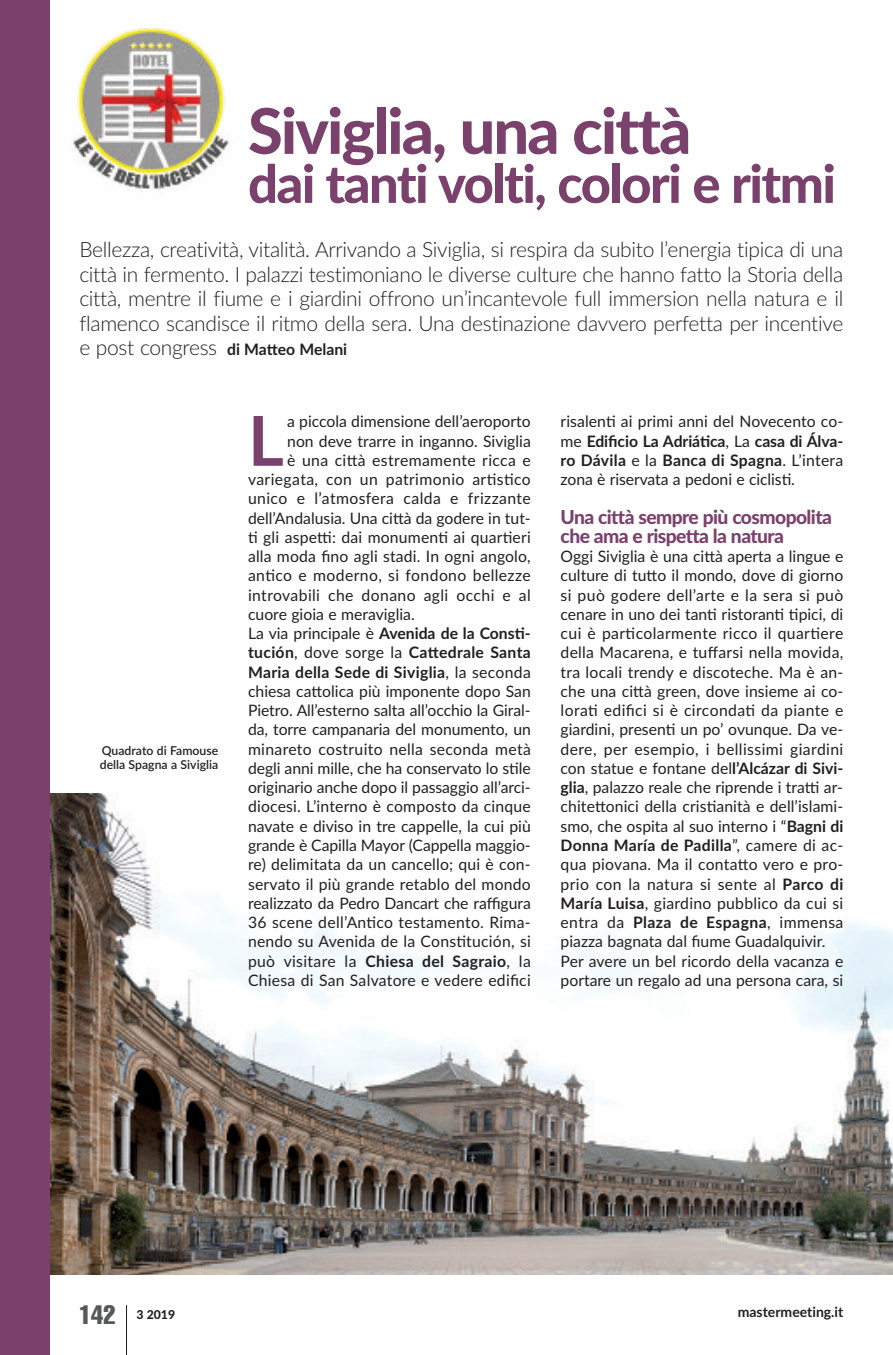
<style>
.page{position:relative;width:893px;height:1355px;background:#fff}
.page>*{position:absolute;margin:0;border:0;box-sizing:border-box;transform-origin:0 0}
.t1{font:700 68.77px "Lato";color:#7b416d}
.t2{font:800 63px "Lato";letter-spacing:-.03em;color:#7b416d}
.t3{font:800 52.5px "Lato";letter-spacing:-.03em;color:#7b416d}
.t4{font:extra-condensed 26.25px "Helvetica";color:#57585a}
.t5{font:300 21px/24.5px "Lato";letter-spacing:-.015em;color:#231f20;text-align:justify}
.t6{font:800 19.25px/19.2px "Lato";letter-spacing:-.03em;color:#7b416d}
.t7{font:15.75px/19.2px "Lato";letter-spacing:.005em;color:#231f20;text-align:justify}
.t8{font:15.75px "Lato";letter-spacing:.025em;color:#231f20}
.t9{font:700 15.75px "Lato";letter-spacing:.02em;color:#231f20}
.t10{font:700 15.75px "Lato";color:#231f20}
.t11{font:700 14px "Lato";color:#231f20}
.t12{font:600 12.25px/14.9px "Lato";color:#231f20}
.t13{font:800 12.25px "Lato";color:#231f20}
.s1{font-weight:300;font-size:21px}
.s2{font-weight:400}
.s3{font-weight:700}
</style>
<div class="page">
<img style="left:50px;top:793px;width:843px;height:481px">
<hr style="left:126px;top:1305px;width:1px;height:49px;background:#231f20">
<img style="left:73px;top:28px;width:156px;height:163px">
<div style="left:0;top:0;width:50px;height:1354px;background:#7b416d"></div>
<h2 class="t2" style="left:248px;top:95px;width:445px">Siviglia, una città</h2>
<h3 class="t3" style="left:248px;top:154px;width:589px">dai tanti volti, colori e ritmi</h3>
<p class="t5" style="left:79px;top:238px;width:765px">Bellezza, creatività, vitalità. Arrivando a Siviglia, si respira da subito l’energia tipica di una città in fermento. I palazzi testimoniano le diverse culture che hanno fatto la Storia della città, mentre il fiume e i giardini offrono un’incantevole full immersion nella natura e il flamenco scandisce il ritmo della sera. Una destinazione davvero perfetta per incentive</p>
<p class="t10" style="left:79px;top:341px;width:269px"><span class="s1">e post congress</span> di Matteo Melani</p>
<p class="t12" style="left:100px;top:742px;width:120px">Quadrato di Famouse della Spagna a Siviglia</p>
<h1 class="t1" style="left:248px;top:402px;width:37px">L</h1>
<p class="t7" style="left:287px;top:412px;width:245px">a piccola dimensione dell’aeroporto</p>
<p class="t7" style="left:287px;top:431px;width:245px">non deve trarre in inganno. Siviglia</p>
<p class="t8" style="left:287px;top:451px;width:245px">è una città estremamente ricca e</p>
<p class="t8" style="left:248px;top:470px;width:284px">variegata, con un patrimonio artistico</p>
<p class="t8" style="left:248px;top:489px;width:284px">unico e l’atmosfera calda e frizzante</p>
<p class="t7" style="left:248px;top:508px;width:284px">dell’Andalusia. Una città da godere in tut-</p>
<p class="t7" style="left:248px;top:527px;width:284px">ti gli aspetti: dai monumenti ai quartieri</p>
<p class="t7" style="left:248px;top:547px;width:284px">alla moda fino agli stadi. In ogni angolo,</p>
<p class="t8" style="left:248px;top:566px;width:284px">antico e moderno, si fondono bellezze</p>
<p class="t8" style="left:248px;top:586px;width:284px">introvabili che donano agli occhi e al</p>
<p class="t7" style="left:248px;top:604px;width:168px">cuore gioia e meraviglia.</p>
<p class="t10" style="left:248px;top:624px;width:284px"><span class="s2">La via principale è</span> Avenida de la Consti-</p>
<p class="t9" style="left:248px;top:643px;width:284px">tución<span class="s2">, dove sorge la</span> Cattedrale Santa</p>
<p class="t9" style="left:248px;top:663px;width:284px">Maria della Sede di Siviglia<span class="s2">, la seconda</span></p>
<p class="t7" style="left:248px;top:681px;width:284px">chiesa cattolica più imponente dopo San</p>
<p class="t7" style="left:248px;top:701px;width:284px">Pietro. All’esterno salta all’occhio la Giral-</p>
<p class="t7" style="left:248px;top:720px;width:284px">da, torre campanaria del monumento, un</p>
<p class="t7" style="left:248px;top:739px;width:284px">minareto costruito nella seconda metà</p>
<p class="t7" style="left:248px;top:758px;width:284px">degli anni mille, che ha conservato lo stile</p>
<p class="t7" style="left:248px;top:778px;width:284px">originario anche dopo il passaggio all’arci-</p>
<p class="t7" style="left:248px;top:797px;width:284px">diocesi. L’interno è composto da cinque</p>
<p class="t7" style="left:248px;top:816px;width:284px">navate e diviso in tre cappelle, la cui più</p>
<p class="t7" style="left:248px;top:835px;width:284px">grande è Capilla Mayor (Cappella maggio-</p>
<p class="t7" style="left:248px;top:855px;width:284px">re) delimitata da un cancello; qui è con-</p>
<p class="t7" style="left:248px;top:874px;width:284px">servato il più grande retablo del mondo</p>
<p class="t7" style="left:248px;top:893px;width:284px">realizzato da Pedro Dancart che raffigura</p>
<p class="t7" style="left:248px;top:912px;width:284px">36 scene dell’Antico testamento. Rima-</p>
<p class="t7" style="left:248px;top:932px;width:284px">nendo su Avenida de la Constitución, si</p>
<p class="t7" style="left:248px;top:951px;width:284px">può visitare la <span class="s3">Chiesa del Sagraio</span>, la</p>
<p class="t7" style="left:248px;top:970px;width:284px">Chiesa di San Salvatore e vedere edifici</p>
<p class="t7" style="left:561px;top:412px;width:284px">risalenti ai primi anni del Novecento co&shy;me <span class="s3">Edificio La Adriática</span>, La <span class="s3">casa di Álva&shy;ro Dávila</span> e la <span class="s3">Banca di Spagna</span>. L’intera zona è riservata a pedoni e ciclisti.</p>
<p class="t6" style="left:561px;top:507px;width:273px">Una città sempre più cosmopolita che ama e rispetta la natura</p>
<p class="t7" style="left:561px;top:547px;width:284px;text-align:left">Oggi Siviglia è una città aperta a lingue e culture di tutto il mondo, dove di giorno si può godere dell’arte e la sera si può cenare in uno dei tanti ristoranti tipici, di cui è particolarmente ricco il quartiere della Macarena, e tuffarsi nella movida, tra locali trendy e discoteche. Ma è an&shy;che una città green, dove insieme ai co&shy;lorati edifici si è circondati da piante e giardini, presenti un po’ ovunque. Da ve&shy;dere, per esempio, i bellissimi giardini con statue e fontane del<span class="s3">l’Alcázar di Sivi&shy;glia</span>, palazzo reale che riprende i tratti ar&shy;chitettonici della cristianità e dell’islami&shy;smo, che ospita al suo interno i “<span class="s3">Bagni di Donna María de Padilla</span>”, camere di ac&shy;qua piovana. Ma il contatto vero e pro&shy;prio con la natura si sente al <span class="s3">Parco di María Luisa</span>, giardino pubblico da cui si entra da <span class="s3">Plaza de Espagna</span>, immensa piazza bagnata dal fiume Guadalquivir.<br>Per avere un bel ricordo della vacanza e portare un regalo ad una persona cara, si</p>
<h3 class="t4" style="left:79px;top:1305px;width:38px">142</h3>
<p class="t13" style="left:136px;top:1307px;width:40px">3 2019</p>
<p class="t11" style="left:738px;top:1303px;width:107px">mastermeeting.it</p>
</div>
